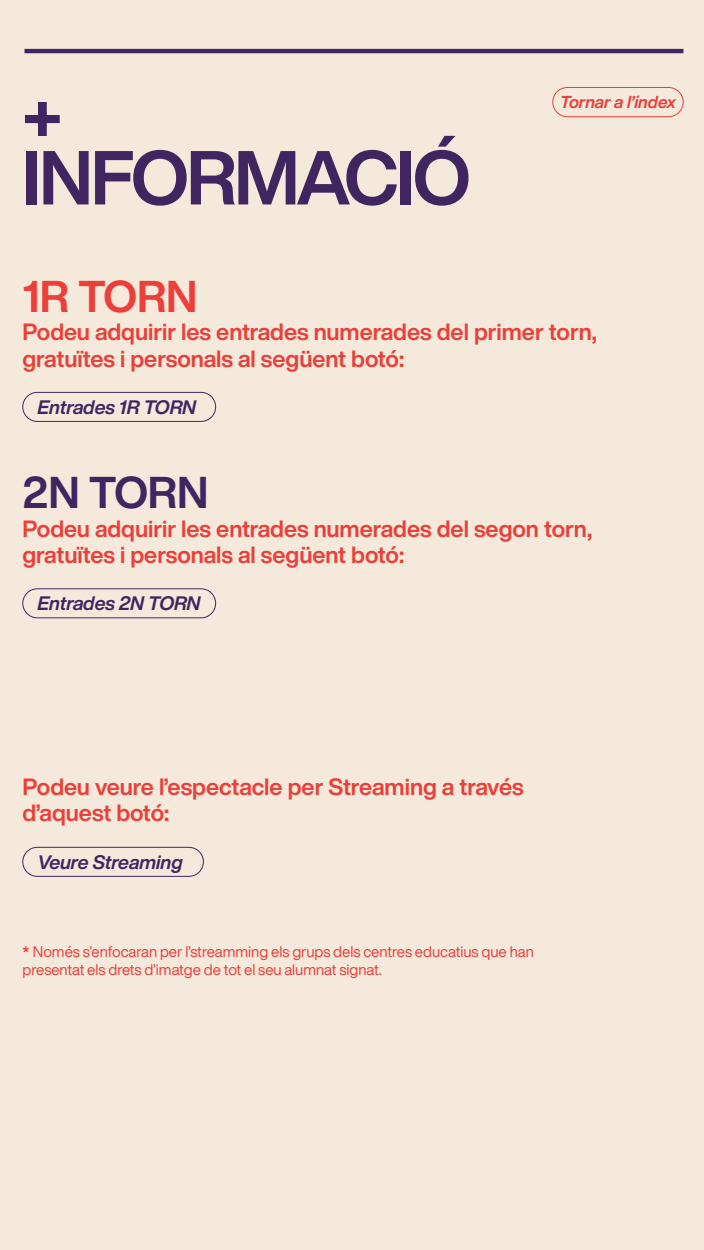
<style>
.page{position:relative;width:704px;height:1250px;background:#fff}
.page>*{position:absolute;margin:0;border:0;box-sizing:border-box;transform-origin:0 0}
.t1{font:700 75px/58.8px "Helvetica Now Display";letter-spacing:-.03em;color:#412561}
.t2{font:700 43.75px "Helvetica Now Display";color:#ed3f39}
.t3{font:700 43.75px "Helvetica Now Display";color:#412561}
.t4{font:700 23.12px/26.2px "Helvetica Now Display";color:#e8403a}
.t5{font:italic 700 19.19px "Helvetica Now Display";color:#412561}
.t6{font:italic 700 17px "Helvetica Now Display";color:#e83f3a}
.t7{font:15.12px/17.2px "Helvetica Now Display";color:#e83f3a}
.s1{font-weight:700}
</style>
<div class="page">
<div style="left:0;top:0;width:703px;height:1250px;background:#f5e9db"></div>
<hr style="left:24px;top:49px;width:659px;height:4px;background:#412561">
<div style="left:552px;top:87px;width:131px;height:30px;border:1px solid #e83f3a;border-radius:15px"></div>
<div style="left:22px;top:392px;width:194px;height:30px;border:1px solid #412561;border-radius:15px"></div>
<div style="left:22px;top:589px;width:194px;height:29px;border:1px solid #412561;border-radius:15px"></div>
<div style="left:22px;top:847px;width:181px;height:30px;border:1px solid #412561;border-radius:15px"></div>
<h1 class="t1" style="left:22px;top:90px;width:449px">+<br>INFORMACIÓ</h1>
<h2 class="t2" style="left:22px;top:267px;width:176px">1R TORN</h2>
<p class="t6" style="left:560px;top:90px;width:117px">Tornar a l’índex</p>
<p class="t4" style="left:22px;top:319px;width:575px">Podeu adquirir les entrades numerades del primer torn, gratuïtes i personals al següent botó:</p>
<p class="t5" style="left:38px;top:394px;width:160px">Entrades 1R TORN</p>
<h2 class="t3" style="left:22px;top:462px;width:187px">2N TORN</h2>
<p class="t4" style="left:22px;top:515px;width:570px">Podeu adquirir les entrades numerades del segon torn, gratuïtes i personals al següent botó:</p>
<p class="t5" style="left:38px;top:590px;width:164px">Entrades 2N TORN</p>
<p class="t4" style="left:22px;top:774px;width:502px">Podeu veure l’espectacle per Streaming a través d’aquest botó:</p>
<p class="t5" style="left:38px;top:849px;width:146px">Veure Streaming</p>
<p class="t7" style="left:22px;top:943px;width:512px"><span class="s1">*</span> Només s’enfocaran per l’streamming els grups dels centres educatius que han presentat els drets d’imatge de tot el seu alumnat signat.</p>
</div>
